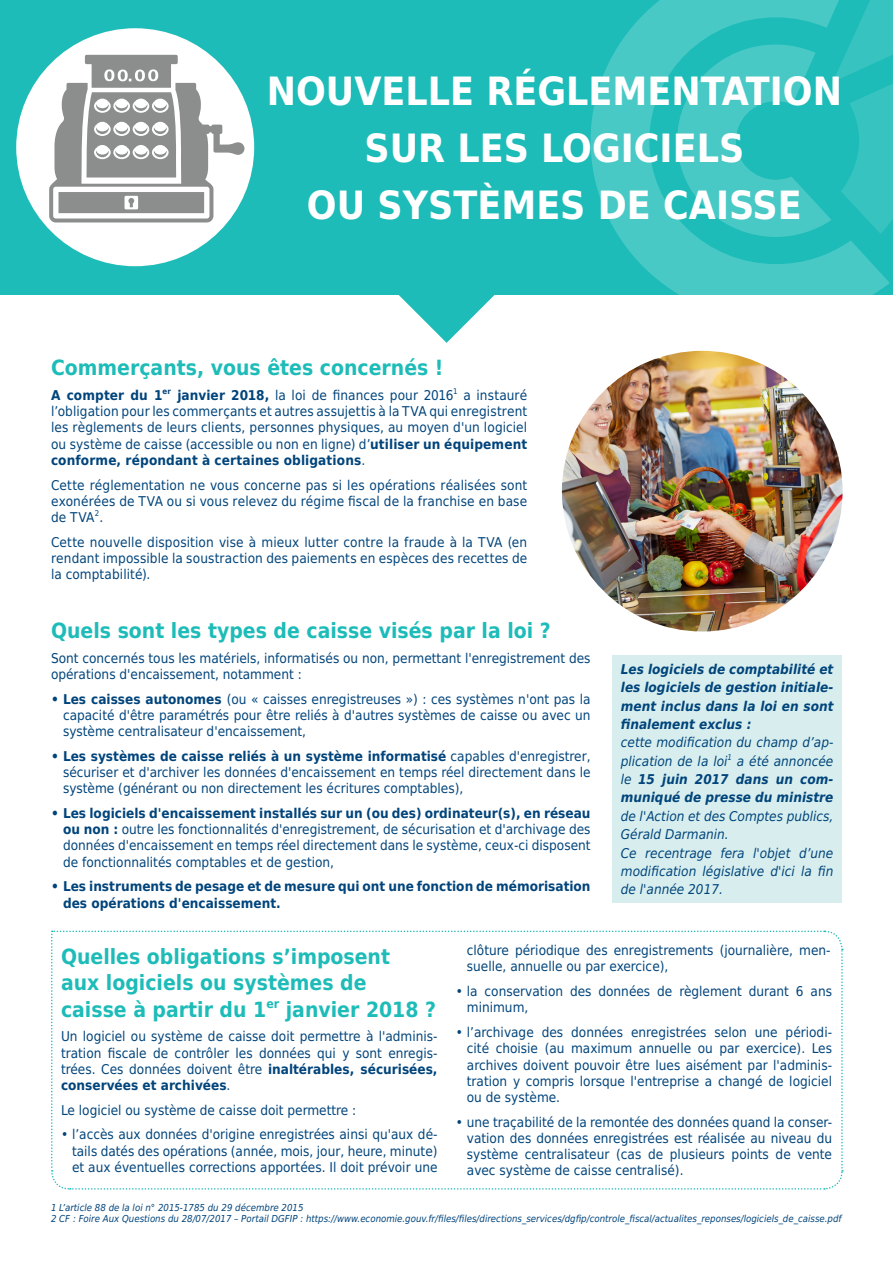
<style>
.page{position:relative;width:893px;height:1263px;background:#fff}
.page>*{position:absolute;margin:0;border:0;box-sizing:border-box;transform-origin:0 0}
.t1{font:700 39px "DejaVu Sans Condensed";color:#fff}
.titre_vert_c10{font:700 21px/26.1px "DejaVu Sans Condensed";color:#1dbcb8}
.TEXTE{font:13.5px/16.2px "DejaVu Sans Condensed";color:#00447b;text-align:justify}
.TEXTE-2{font:italic 13.5px/18.3px "DejaVu Sans Condensed";color:#00447b;text-align:justify}
.TEXTE-3{font:italic 700 13.5px/18.3px "DejaVu Sans Condensed";color:#00447b;text-align:justify}
.TEXTE-4{font:700 13.5px/16.2px "DejaVu Sans Condensed";color:#00447b}
.TEXTE-5{font:italic 9.6px "DejaVu Sans Condensed";color:#00447b}
.s1{font-weight:700}
</style>
<div class="page">
<img style="left:562px;top:351px;width:280px;height:280px;border-radius:140px">
<div style="left:0;top:0;width:893px;height:294px;background:#1dbcb8"></div>
<svg style="left:591px;top:0;width:299px;height:295px;fill:#49c9c5"></svg>
<svg style="left:677px;top:0;width:216px;height:237px"></svg>
<div style="left:16px;top:28px;width:238px;height:238px;background:#fff;border-radius:50%"></div>
<svg style="left:49px;top:55px;width:195px;height:167px"></svg>
<svg style="left:396px;top:294px;width:102px;height:49px"></svg>
<div style="left:612px;top:655px;width:230px;height:248px;background:#d8eeee"></div>
<svg style="left:51px;top:930px;width:792px;height:260px"></svg>
<p class="t1" style="left:267px;top:59px;width:577px">NOUVELLE RÉGLEMENTATION</p>
<p class="t1" style="left:364px;top:116px;width:381px">SUR LES LOGICIELS</p>
<p class="t1" style="left:307px;top:173px;width:496px">OU SYSTÈMES DE CAISSE</p>
<p class="titre_vert_c10" style="left:51px;top:354px;width:394px">Commerçants, vous êtes concernés !</p>
<p class="TEXTE" style="left:51px;top:387px;width:478px"><span class="s1">A compter du 1</span><sup>er</sup> <span class="s1">janvier 2018,</span> la loi de finances pour 2016<sup>1</sup> a instauré l’obligation pour les commerçants et autres assujettis à la TVA qui enregistrent les règlements de leurs clients, personnes physiques, au moyen d'un logiciel ou système de caisse (accessible ou non en ligne) d’<span class="s1">utiliser un équipement conforme, répondant à certaines obligations</span>.</p>
<p class="TEXTE" style="left:51px;top:476px;width:478px">Cette réglementation ne vous concerne pas si les opérations réalisées sont exonérées de TVA ou si vous relevez du régime fiscal de la franchise en base de TVA<sup>2</sup>.</p>
<p class="TEXTE" style="left:51px;top:533px;width:478px">Cette nouvelle disposition vise à mieux lutter contre la fraude à la TVA (en rendant impossible la soustraction des paiements en espèces des recettes de la comptabilité).</p>
<p class="titre_vert_c10" style="left:51px;top:617px;width:501px">Quels sont les types de caisse visés par la loi ?</p>
<p class="TEXTE" style="left:51px;top:650px;width:541px">Sont concernés tous les matériels, informatisés ou non, permettant l'enregistrement des opérations d'encaissement, notamment :</p>
<p class="TEXTE" style="left:63px;top:691px;width:529px;text-indent:-12px"><span class="s1">• Les caisses autonomes</span> (ou « caisses enregistreuses ») : ces systèmes n'ont pas la capacité d'être paramétrés pour être reliés à d'autres systèmes de caisse ou avec un système centralisateur d'encaissement,</p>
<p class="TEXTE" style="left:63px;top:748px;width:529px;text-indent:-12px"><span class="s1">• Les systèmes de caisse reliés à un système informatisé</span> capables d'enregistrer, sécuriser et d'archiver les données d'encaissement en temps réel directement dans le système (générant ou non directement les écritures comptables),</p>
<p class="TEXTE" style="left:63px;top:805px;width:529px;text-indent:-12px"><span class="s1">• Les logiciels d'encaissement installés sur un (ou des) ordinateur(s), en réseau ou non :</span> outre les fonctionnalités d'enregistrement, de sécurisation et d'archivage des données d'encaissement en temps réel directement dans le système, ceux-ci disposent de fonctionnalités comptables et de gestion,</p>
<p class="TEXTE-4" style="left:63px;top:878px;width:529px;text-indent:-12px">• Les instruments de pesage et de mesure qui ont une fonction de mémorisation des opérations d'encaissement.</p>
<p class="TEXTE-3" style="left:621px;top:660px;width:214px">Les logiciels de comptabilité et les logiciels de gestion initiale&shy;ment inclus dans la loi en sont finalement exclus :</p>
<p class="TEXTE-2" style="left:621px;top:733px;width:214px">cette modification du champ d’ap&shy;plication de la loi<sup>1</sup> a été annoncée le <span class="s1">15 juin 2017 dans un com&shy;muniqué de presse du ministre </span>de l'Action et des Comptes publics, Gérald Darmanin.</p>
<p class="TEXTE-2" style="left:621px;top:843px;width:214px">Ce recentrage fera l'objet d’une modification législative d'ici la fin de l'année 2017.</p>
<p class="titre_vert_c10" style="left:61px;top:943px;width:377px">Quelles obligations s’imposent<br>aux logiciels ou systèmes de caisse à partir du 1<sup>er</sup> janvier 2018 ?</p>
<p class="TEXTE" style="left:61px;top:1028px;width:378px">Un logiciel ou système de caisse doit permettre à l'adminis&shy;tration fiscale de contrôler les données qui y sont enregis&shy;trées. Ces données doivent être <span class="s1">inaltérables, sécurisées, conservées et archivées</span>.</p>
<p class="TEXTE" style="left:61px;top:1101px;width:297px">Le logiciel ou système de caisse doit permettre :</p>
<p class="TEXTE" style="left:72px;top:1126px;width:367px;text-indent:-11px">• l’accès aux données d'origine enregistrées ainsi qu'aux dé&shy;tails datés des opérations (année, mois, jour, heure, minute) et aux éventuelles corrections apportées. Il doit prévoir une</p>
<p class="TEXTE" style="left:467px;top:942px;width:365px">clôture périodique des enregistrements (journalière, men&shy;suelle, annuelle ou par exercice),</p>
<p class="TEXTE" style="left:467px;top:983px;width:367px;text-indent:-11px">• la conservation des données de règlement durant 6 ans minimum,</p>
<p class="TEXTE" style="left:467px;top:1024px;width:367px;text-indent:-11px">• l’archivage des données enregistrées selon une périodi&shy;cité choisie (au maximum annuelle ou par exercice). Les archives doivent pouvoir être lues aisément par l'adminis&shy;tration y compris lorsque l'entreprise a changé de logiciel ou de système.</p>
<p class="TEXTE" style="left:467px;top:1113px;width:367px;text-indent:-11px">• une traçabilité de la remontée des données quand la conser&shy;vation des données enregistrées est réalisée au niveau du système centralisateur (cas de plusieurs points de vente avec système de caisse centralisé).</p>
<p class="TEXTE-5" style="left:51px;top:1200px;width:254px">1 L’article 88 de la loi n° 2015-1785 du 29 décembre 2015</p>
<p class="TEXTE-5" style="left:51px;top:1212px;width:792px">2 CF : Foire Aux Questions du 28/07/2017 – Portail DGFIP : https://www.economie.gouv.fr/files/files/directions_services/dgfip/controle_fiscal/actualites_reponses/logiciels_de_caisse.pdf</p>
</div>
